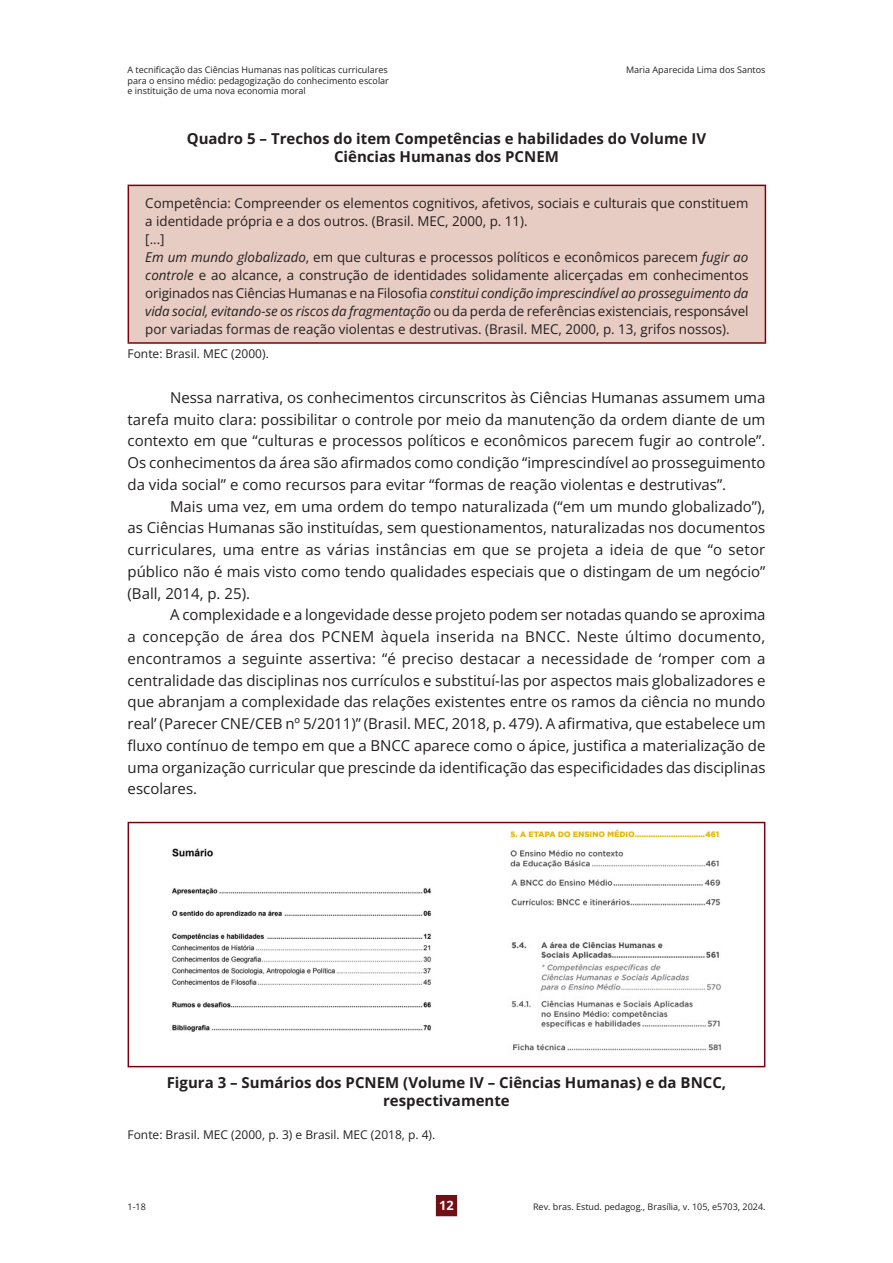
<style>
.page{position:relative;width:893px;height:1263px;background:#fff}
.page>*{position:absolute;margin:0;border:0;box-sizing:border-box;transform-origin:0 0}
._01_-_Corpo_do_texto{font:15px/21.8px "Open Sans";color:#231f20;text-align:justify}
._01_-_Titulo_Tabelas__quadros__graficos_e{font:700 15px/18px "Open Sans";color:#231f20;text-align:center}
._01_-_Texto_Tabela{font:13.5px/18px "Open Sans";color:#231f20}
.t1{font:700 12.75px "Open Sans";color:#fff}
._01_-_Fonte_da_tabela{font:12px "Open Sans";color:#231f20}
.t2{font:9px/10.5px "Open Sans";color:#231f20}
.s1{font-style:italic}
</style>
<div class="page">
<div style="left:436px;top:1195px;width:21px;height:21px;background:#720e15"></div>
<div style="left:128px;top:185px;width:637px;height:158px;background:#e7ccc4"></div>
<hr style="left:128px;top:185px;width:638px;height:1px;background:#79000d">
<hr style="left:128px;top:186px;width:1px;height:156px;background:#79000d">
<hr style="left:765px;top:186px;width:1px;height:156px;background:#79000d">
<hr style="left:128px;top:342px;width:638px;height:2px;background:#79000d">
<img style="left:510px;top:829px;width:211px;height:77px">
<img style="left:511px;top:941px;width:210px;height:110px">
<div style="left:128px;top:822px;width:637px;height:245px;border:2px solid #79000d"></div>
<img style="left:172px;top:848px;width:260px;height:184px">
<p class="t2" style="left:128px;top:65px;width:263px">A tecnificação das Ciências Humanas nas políticas curriculares para o ensino médio: pedagogização do conhecimento escolar e instituição de uma nova economia moral</p>
<p class="t2" style="left:626px;top:65px;width:141px">Maria Aparecida Lima dos Santos</p>
<p class="_01_-_Titulo_Tabelas__quadros__graficos_e" style="left:187px;top:129px;width:521px">Quadro 5 – Trechos do item Competências e habilidades do Volume IV<br>Ciências Humanas dos PCNEM</p>
<p class="_01_-_Texto_Tabela" style="left:145px;top:194px;width:605px">Competência: Compreender os elementos cognitivos, afetivos, sociais e culturais que constituem a identidade própria e a dos outros. (Brasil. MEC, 2000, p. 11).</p>
<p class="_01_-_Texto_Tabela" style="left:145px;top:230px;width:21px">[...]</p>
<p class="_01_-_Texto_Tabela" style="left:145px;top:248px;width:605px;text-align:justify"><span class="s1">Em um mundo globalizado</span>, em que culturas e processos políticos e econômicos parecem <span class="s1">fugir ao controle</span> e ao alcance, a construção de identidades solidamente alicerçadas em conhecimentos originados nas Ciências Humanas e na Filosofia <span class="s1">constitui condição imprescindível ao prosseguimento da vida social, evitando-se os riscos da fragmentação</span> ou da perda de referências existenciais, responsável por variadas formas de reação violentas e destrutivas. (Brasil. MEC, 2000, p. 13, grifos nossos).</p>
<p class="_01_-_Fonte_da_tabela" style="left:128px;top:346px;width:143px">Fonte: Brasil. MEC (2000).</p>
<p class="_01_-_Corpo_do_texto" style="left:128px;top:386px;width:639px;text-indent:43px">Nessa narrativa, os conhecimentos circunscritos às Ciências Humanas assumem uma tarefa muito clara: possibilitar o controle por meio da manutenção da ordem diante de um contexto em que “culturas e processos políticos e econômicos parecem fugir ao controle”.<br>Os conhecimentos da área são afirmados como condição “imprescindível ao prosseguimento da vida social” e como recursos para evitar “formas de reação violentas e destrutivas”.</p>
<p class="_01_-_Corpo_do_texto" style="left:128px;top:495px;width:639px;text-indent:43px">Mais uma vez, em uma ordem do tempo naturalizada (“em um mundo globalizado”), as Ciências Humanas são instituídas, sem questionamentos, naturalizadas nos documentos curriculares, uma entre as várias instâncias em que se projeta a ideia de que “o setor público não é mais visto como tendo qualidades especiais que o distingam de um negócio” (Ball, 2014, p. 25).</p>
<p class="_01_-_Corpo_do_texto" style="left:128px;top:603px;width:639px;text-indent:43px">A complexidade e a longevidade desse projeto podem ser notadas quando se aproxima a concepção de área dos PCNEM àquela inserida na BNCC. Neste último documento, encontramos a seguinte assertiva: “é preciso destacar a necessidade de ‘romper com a centralidade das disciplinas nos currículos e substituí-las por aspectos mais globalizadores e que abranjam a complexidade das relações existentes entre os ramos da ciência no mundo real’ (Parecer CNE/CEB nº 5/2011)” (Brasil. MEC, 2018, p. 479). A afirmativa, que estabelece um fluxo contínuo de tempo em que a BNCC aparece como o ápice, justifica a materialização de uma organização curricular que prescinde da identificação das especificidades das disciplinas escolares.</p>
<p class="_01_-_Titulo_Tabelas__quadros__graficos_e" style="left:167px;top:1073px;width:561px">Figura 3 – Sumários dos PCNEM (Volume IV – Ciências Humanas) e da BNCC, respectivamente</p>
<p class="_01_-_Fonte_da_tabela" style="left:128px;top:1127px;width:309px">Fonte: Brasil. MEC (2000, p. 3) e Brasil. MEC (2018, p. 4).</p>
<p class="t1" style="left:439px;top:1197px;width:16px">12</p>
<p class="t2" style="left:128px;top:1201px;width:20px">1-18</p>
<p class="t2" style="left:533px;top:1201px;width:234px">Rev. bras. Estud. pedagog., Brasília, v. 105, e5703, 2024.</p>
</div>
